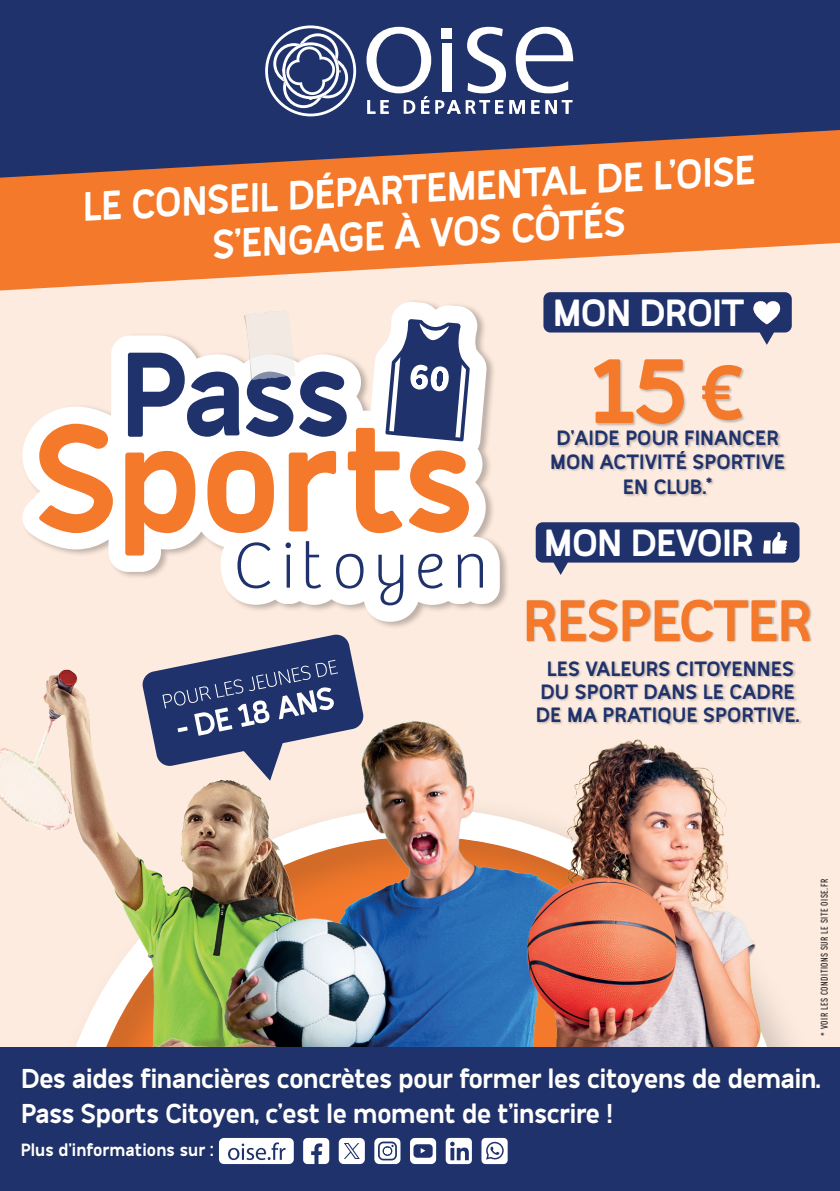
<style>
.page{position:relative;width:840px;height:1191px;background:#fff}
.page>*{position:absolute;margin:0;border:0;box-sizing:border-box;transform-origin:0 0}
.t1{font:700 102.2px "Simvoni";color:#f4792a}
.t2{font:700 65.4px "Simvoni";letter-spacing:-.05em;color:#f4792a}
.t3{font:700 46px/44.8px "Simvoni";color:#fff;text-align:center;scale:.96 1}
.t4{font:700 42.4px "Simvoni";letter-spacing:-.05em;color:#fff}
.t5{font:700 30.6px/34.2px "Simvoni";letter-spacing:-.05em;color:#fff}
.t6{font:700 23.2px/23.2px "Simvoni";letter-spacing:-.025em;color:#1f326b;text-align:center}
.t7{font:700 19.8px "Simvoni";letter-spacing:-.03em;color:#fff}
.t8{font:500 9.6px "DIN Cond";letter-spacing:.05em;color:#231f20}
.s1{font-size:86px}
</style>
<div class="page">
<div style="left:0;top:0;width:839px;height:179px;background:#1f326b"></div>
<div style="left:0;top:197px;width:839px;height:994px;background:#fdebdf"></div>
<svg style="left:0;top:130px;width:839px;height:160px;fill:#f4792a"></svg>
<svg style="left:22px;top:302px;width:477px;height:320px"></svg>
<svg style="left:39px;top:424px;width:74px;height:109px;background:#f9ba91"></svg>
<svg style="left:125px;top:310px;width:357px;height:295px"></svg>
<div style="left:527px;top:599px;width:284px;height:44px;background:#231f20;opacity:.25"></div>
<div style="left:536px;top:660px;width:265px;height:67px;background:#231f20;opacity:.25"></div>
<svg style="left:535px;top:522px;width:264px;height:53px"></svg>
<svg style="left:543px;top:292px;width:248px;height:53px"></svg>
<div style="left:594px;top:359px;width:151px;height:68px;background:#231f20;opacity:.25"></div>
<div style="left:551px;top:430px;width:235px;height:67px;background:#231f20;opacity:.25"></div>
<svg style="left:200px;top:634px;width:153px;height:28px"></svg>
<img style="left:0;top:662px;width:361px;height:385px">
<img style="left:193px;top:701px;width:500px;height:346px">
<svg style="left:366px;top:27px;width:207px;height:87px"></svg>
<div style="left:441px;top:28px;width:10px;height:10px;background:#fff"></div>
<div style="left:442px;top:44px;width:9px;height:48px;background:#fff"></div>
<svg style="left:265px;top:25px;width:91px;height:91px"></svg>
<img style="left:451px;top:723px;width:338px;height:324px">
<div style="left:0;top:1047px;width:839px;height:144px;background:#1f326b"></div>
<div style="left:23px;top:1068px;width:797px;height:26px;background:#231f20;opacity:.25"></div>
<div style="left:23px;top:1102px;width:588px;height:26px;background:#231f20;opacity:.25"></div>
<div style="left:22px;top:1143px;width:192px;height:14px;background:#231f20;opacity:.25"></div>
<svg style="left:374px;top:1138px;width:26px;height:26px"></svg>
<svg style="left:219px;top:1138px;width:74px;height:26px;background:#dcdfe8"></svg>
<svg style="left:445px;top:1138px;width:26px;height:26px"></svg>
<svg style="left:303px;top:1138px;width:26px;height:26px"></svg>
<svg style="left:410px;top:1138px;width:26px;height:26px"></svg>
<svg style="left:338px;top:1138px;width:26px;height:26px"></svg>
<svg style="left:481px;top:1138px;width:26px;height:26px"></svg>
<h3 class="t3" style="left:80px;top:183px;width:704px;rotate:-3deg">LE CONSEIL DÉPARTEMENTAL DE L’OISE<br>S’ENGAGE À VOS CÔTÉS</h3>
<h3 class="t4" style="left:551px;top:291px;width:194px">MON DROIT</h3>
<h1 class="t1" style="left:588px;top:339px;width:160px">15 <span class="s1">€</span></h1>
<p class="t6" style="left:549px;top:426px;width:237px;text-align:left">D’AIDE POUR FINANCER<br>MON ACTIVITÉ SPORTIVE</p>
<p class="t6" style="left:622px;top:475px;width:91px">EN CLUB.<sup>*</sup></p>
<h3 class="t4" style="left:543px;top:521px;width:213px">MON DEVOIR</h3>
<h2 class="t2" style="left:521px;top:587px;width:293px">RESPECTER</h2>
<p class="t6" style="left:535px;top:656px;width:265px">LES VALEURS CITOYENNES<br>DU SPORT DANS LE CADRE<br>DE MA PRATIQUE SPORTIVE.</p>
<p class="t8" style="left:818px;top:1035px;width:159px;rotate:-90deg">* VOIR LES CONDITIONS SUR LE SITE OISE.FR</p>
<h3 class="t5" style="left:20px;top:1061px;width:801px">Des aides financières concrètes pour former les citoyens de demain.<br>Pass Sports Citoyen, c’est le moment de t’inscrire !</h3>
<p class="t7" style="left:20px;top:1140px;width:195px">Plus d’informations sur :</p>
</div>
